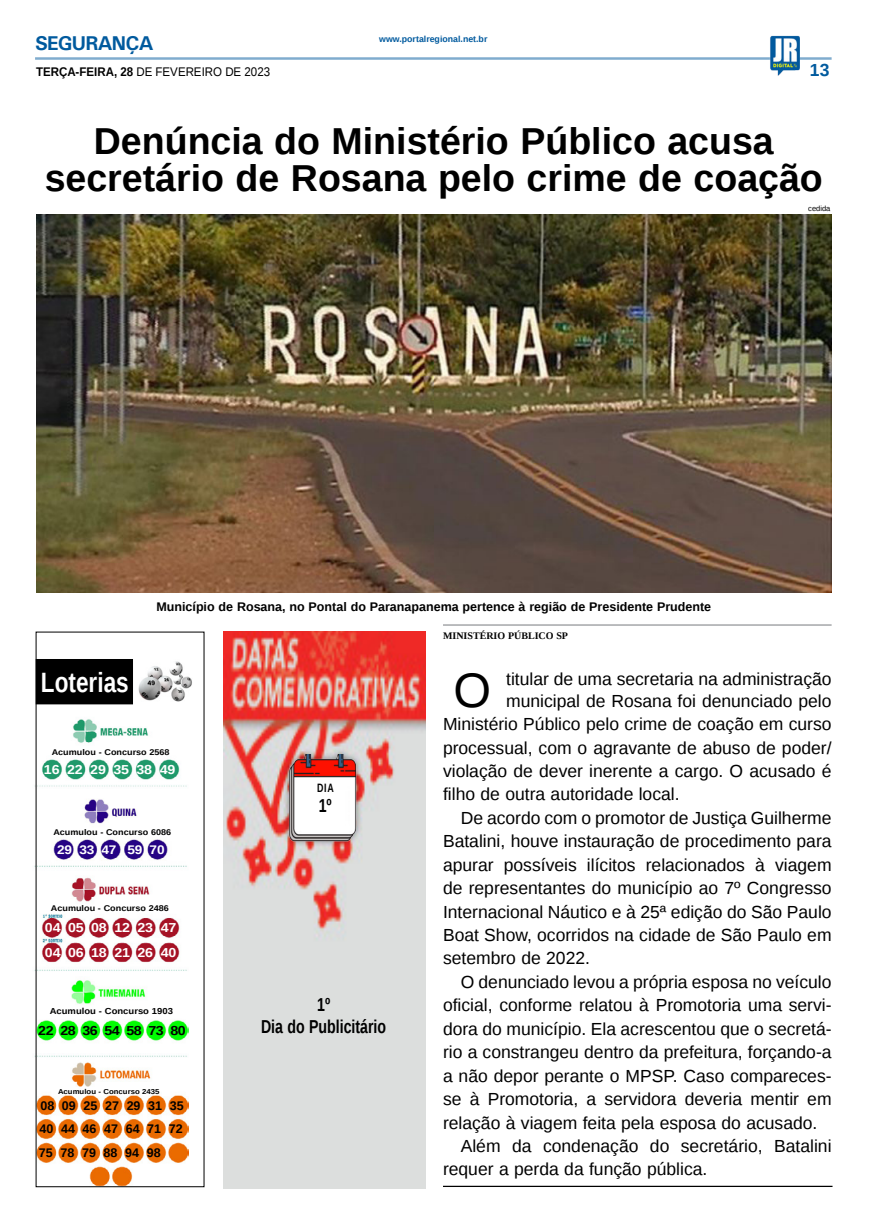
<style>
.page{position:relative;width:869px;height:1223px;background:#fff}
.page>*{position:absolute;margin:0;border:0;box-sizing:border-box;transform-origin:0 0}
.MATÉRIA{font:48.38px "Liberation Sans";color:#000}
.TÍTULO{font:700 37.5px/37.5px "Liberation Sans";color:#000;text-align:center}
.TÍTULO-2{font:700 28px "Liberation Sans";color:#fff;scale:.81 1}
.TITULO_PG{font:700 20px "Univers";letter-spacing:-.04em;color:#005a9e}
.LEGENDA{font:700 18.62px "Liberation Sans";color:#000;scale:.76 1}
.MATÉRIA-2{font:17.5px/23.4px "Liberation Sans";color:#000;text-align:justify}
.TÍTULO-3{font:700 17.5px "Liberation Sans";color:#005a9e}
.t1{font:700 13px "Liberation Sans";letter-spacing:-.01em;color:#fff;scale:1.09 1}
.t2{font:700 13px "Liberation Sans";letter-spacing:-.03em;color:#000;scale:1.09 1}
.LEGENDA-2{font:700 12.5px "Liberation Sans";color:#000}
.MATÉRIA-3{font:700 12.5px "Liberation Sans";color:#000}
.t3{font:12.5px "Liberation Sans";color:#000;scale:.92 1}
.t4{font:700 12.5px "Liberation Sans";letter-spacing:-.01em;color:#fff;scale:1.09 1}
.CRÉDITO_FOTO{font:700 12.12px "Liberation Sans";color:#000;scale:.73 1}
.CRÉDITO_NOME{font:700 10px "Liberation Serif";color:#000}
.DATA_PG{font:700 8.75px "Liberation Sans";color:#005a9e}
.TÍTULO-4{font:700 8.62px "Liberation Sans";color:#000;scale:1.09 1}
.TÍTULO-5{font:700 8.25px "Liberation Sans";color:#000;scale:1.09 1}
.CRÉDITO_FOTO-2{font:7.5px "Liberation Sans";color:#000}
.TÍTULO-6{font:700 7.12px "Liberation Sans";color:#000;scale:1.09 1}
.s1{font-weight:700}
</style>
<div class="page">
<hr style="left:35px;top:57px;width:796px;height:3px;background:#005a9e">
<img style="left:769px;top:36px;width:30px;height:40px">
<img style="left:34px;top:712px;width:155px;height:476px">
<img style="left:138px;top:661px;width:54px;height:41px">
<div style="left:36px;top:659px;width:96px;height:45px;background:#000"></div>
<img style="left:223px;top:632px;width:202px;height:556px">
<div style="left:282px;top:748px;width:80px;height:99px;background:#000;opacity:.42"></div>
<img style="left:288px;top:754px;width:69px;height:91px">
<hr style="left:443px;top:1185px;width:389px;height:1px;background:#000">
<img style="left:36px;top:214px;width:795px;height:378px">
<hr style="left:443px;top:624px;width:388px;height:1px;background:#939598">
<p class="TITULO_PG" style="left:35px;top:31px;width:120px">SEGURANÇA</p>
<p class="t3" style="left:36px;top:65px;width:256px"><span class="s1">TERÇA-FEIRA, 28</span> DE FEVEREIRO DE 2023</p>
<p class="TÍTULO-3" style="left:809px;top:58px;width:21px">13</p>
<p class="DATA_PG" style="left:379px;top:33px;width:110px">www.portalregional.net.br</p>
<p class="TÍTULO" style="left:45px;top:121px;width:779px">Denúncia do Ministério Público acusa secretário de Rosana pelo crime de coação</p>
<p class="CRÉDITO_FOTO-2" style="left:807px;top:204px;width:24px">cedida</p>
<p class="LEGENDA-2" style="left:156px;top:598px;width:556px">Município de Rosana, no Pontal do Paranapanema pertence à região de Presidente Prudente</p>
<p class="TÍTULO-2" style="left:41px;top:663px;width:110px">Loterias</p>
<p class="TÍTULO-5" style="left:52px;top:746px;width:110px">Acumulou - Concurso 2568</p>
<p class="t1" style="left:44px;top:761px;width:122px">16 22 29 35 38 49</p>
<p class="TÍTULO-5" style="left:53px;top:826px;width:110px">Acumulou - Concurso 6086</p>
<p class="t4" style="left:57px;top:841px;width:100px">29 33 47 59 70</p>
<p class="TÍTULO-5" style="left:51px;top:902px;width:110px">Acumulou - Concurso 2486</p>
<p class="t1" style="left:45px;top:918px;width:122px">04 05 08 12 23 47</p>
<p class="t1" style="left:45px;top:944px;width:122px">04 06 18 21 26 40</p>
<p class="TÍTULO-4" style="left:50px;top:1005px;width:114px">Acumulou - Concurso 1903</p>
<p class="t2" style="left:38px;top:1021px;width:137px">22 28 36 54 58 73 80</p>
<p class="TÍTULO-6" style="left:58px;top:1086px;width:95px">Acumulou - Concurso 2435</p>
<p class="MATÉRIA-3" style="left:40px;top:1096px;width:145px">08 09 25 27 29 31 35</p>
<p class="MATÉRIA-3" style="left:39px;top:1120px;width:145px">40 44 46 47 64 71 72</p>
<p class="MATÉRIA-3" style="left:39px;top:1143px;width:123px">75 78 79 88 94 98</p>
<p class="CRÉDITO_FOTO" style="left:317px;top:779px;width:24px">DIA</p>
<p class="LEGENDA" style="left:318px;top:793px;width:19px">1º</p>
<p class="LEGENDA" style="left:317px;top:991px;width:19px">1º</p>
<p class="LEGENDA" style="left:261px;top:1013px;width:166px">Dia do Publicitário</p>
<p class="CRÉDITO_NOME" style="left:443px;top:628px;width:126px">MINISTÉRIO PÚBLICO SP</p>
<p class="MATÉRIA" style="left:453px;top:662px;width:39px">O</p>
<p class="MATÉRIA-2" style="left:506px;top:669px;width:327px;line-height:21.2px">titular de uma secretaria na administração municipal de Rosana foi denunciado pelo</p>
<p class="MATÉRIA-2" style="left:443px;top:713px;width:390px">Ministério Público pelo crime de coação em curso processual, com o agravante de abuso de poder/ violação de dever inerente a cargo. O acusado é filho de outra autoridade local.</p>
<p class="MATÉRIA-2" style="left:443px;top:807px;width:390px;text-indent:18px">De acordo com o promotor de Justiça Guilherme Batalini, houve instauração de procedimento para apurar possíveis ilícitos relacionados à viagem de representantes do município ao 7º Congresso Internacional Náutico e à 25ª edição do São Paulo Boat Show, ocorridos na cidade de São Paulo em setembro de 2022.</p>
<p class="MATÉRIA-2" style="left:443px;top:970px;width:390px;text-indent:18px">O denunciado levou a própria esposa no veículo oficial, conforme relatou à Promotoria uma servi&shy;dora do município. Ela acrescentou que o secretá&shy;rio a constrangeu dentro da prefeitura, forçando-a a não depor perante o MPSP. Caso compareces&shy;se à Promotoria, a servidora deveria mentir em relação à viagem feita pela esposa do acusado.</p>
<p class="MATÉRIA-2" style="left:443px;top:1134px;width:390px;text-indent:18px">Além da condenação do secretário, Batalini requer a perda da função pública.</p>
</div>
